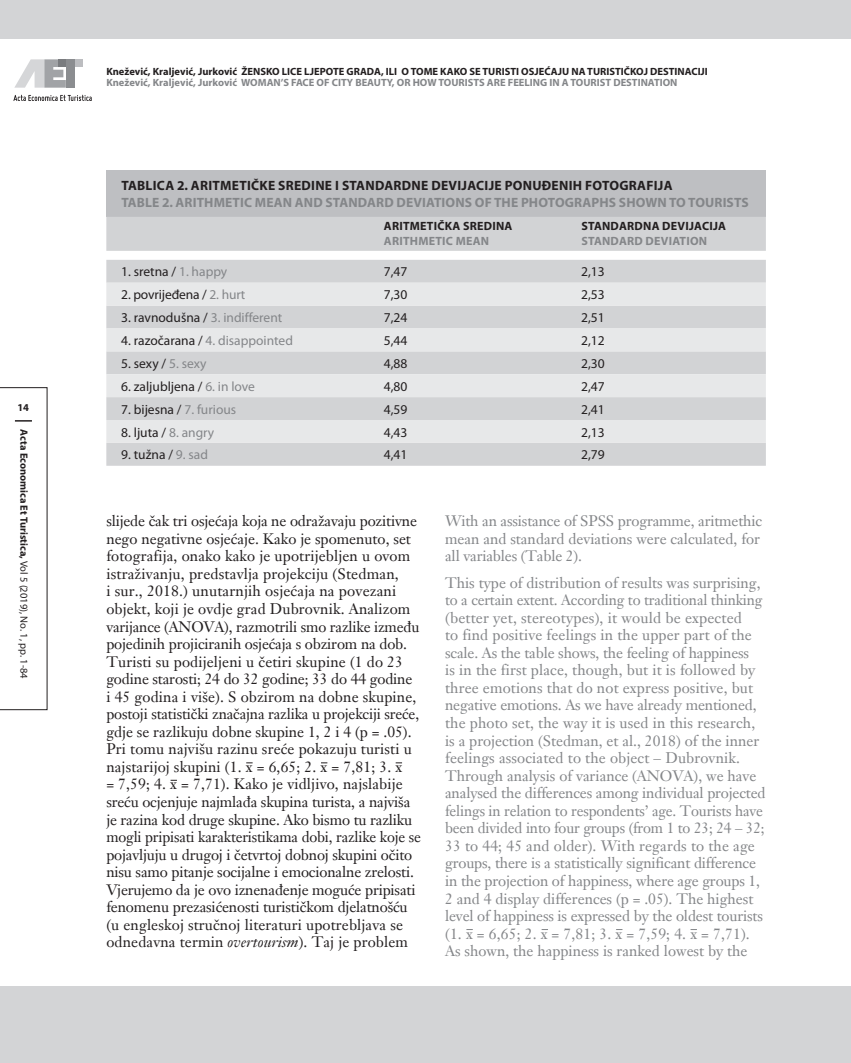
<style>
.page{position:relative;width:851px;height:1063px;background:#fff}
.page>*{position:absolute;margin:0;border:0;box-sizing:border-box;transform-origin:0 0}
.t1{font:15px/17.5px "Janson HR";letter-spacing:-.01em;color:#231f20}
.t2{font:15px/17.5px "Janson HR";color:#848689}
.t3{font:13.5px "Myriad Pro";color:#231f20}
.t4{font:700 13.5px "Myriad Pro";color:#848689}
.t5{font:700 13.5px "Myriad Pro";color:#231f20}
.t6{font:13.5px "Myriad Pro";color:#848689}
.t7{font:700 12px "Myriad Pro";color:#231f20}
.t8{font:700 12px "Myriad Pro";color:#848689}
.t9{font:700 10.5px "Myriad Pro";color:#231f20}
.t10{font:700 10.5px "Myriad Pro";color:#848689}
.s1{font-weight:400}
.s2{color:#848689}
.s3{color:#231f20}
.s4{font-style:italic}
</style>
<div class="page">
<div style="left:0;top:0;width:850px;height:38px;background:#d3d4d6"></div>
<div style="left:0;top:986px;width:850px;height:77px;background:#d3d4d6"></div>
<svg style="left:0;top:387px;width:47px;height:323px"></svg>
<svg style="left:14px;top:59px;width:52px;height:29px"></svg>
<div style="left:66px;top:59px;width:9px;height:29px;background:#8b8d90"></div>
<div style="left:58px;top:59px;width:8px;height:8px;background:#7a7c7f"></div>
<div style="left:75px;top:59px;width:7px;height:8px;background:#bcbdc0"></div>
<svg style="left:13px;top:95px;width:79px;height:6px"></svg>
<div style="left:106px;top:170px;width:659px;height:47px;background:#bebfc2"></div>
<div style="left:106px;top:217px;width:659px;height:34px;background:#d2d3d5"></div>
<div style="left:106px;top:260px;width:659px;height:206px;background:#d2d3d5"></div>
<svg style="left:106px;top:283px;width:659px;height:160px;background:#dedfe0"></svg>
<p class="t9" style="left:17px;top:401px;width:13px">14</p>
<p class="t9" style="left:31px;top:429px;width:251px;rotate:90deg">ACTA ECONOMICA ET TURISTICA, <span class="s1">Vol 5 (2019), No. 1, pp. 1-84</span></p>
<p class="t9" style="left:106px;top:64px;width:603px">KNEŽEVIĆ, KRALJEVIĆ, JURKOVIĆ ŽENSKO LICE LJEPOTE GRADA, ILI O TOME KAKO SE TURISTI OSJEĆAJU NA TURISTIČKOJ DESTINACIJI</p>
<p class="t10" style="left:106px;top:76px;width:572px">KNEŽEVIĆ, KRALJEVIĆ, JURKOVIĆ WOMAN’S FACE OF CITY BEAUTY, OR HOW TOURISTS ARE FEELING IN A TOURIST DESTINATION</p>
<p class="t5" style="left:121px;top:177px;width:16px">TABLICA</p>
<p class="t5" style="left:177px;top:177px;width:32px">2. ARITMETIČKE</p>
<p class="t5" style="left:278px;top:177px;width:9px">SREDINE</p>
<p class="t5" style="left:335px;top:177px;width:17px">I STANDARDNE</p>
<p class="t5" style="left:431px;top:177px;width:8px">DEVIJACIJE</p>
<p class="t5" style="left:504px;top:177px;width:10px">PONU</p>
<p class="t5" style="left:541px;top:177px;width:18px">ĐENIH</p>
<p class="t5" style="left:585px;top:177px;width:9px">FOTOGRAFIJA</p>
<p class="t4" style="left:121px;top:193px;width:16px">TABLE</p>
<p class="t4" style="left:162px;top:193px;width:31px">2. ARITHMETIC</p>
<p class="t4" style="left:255px;top:193px;width:10px">MEAN</p>
<p class="t4" style="left:295px;top:193px;width:11px">AND</p>
<p class="t4" style="left:325px;top:193px;width:10px">STANDARD</p>
<p class="t4" style="left:396px;top:193px;width:9px">DEVIATIONS</p>
<p class="t4" style="left:475px;top:193px;width:28px">OF THE</p>
<p class="t4" style="left:521px;top:193px;width:10px">PHOTOGRAPHS</p>
<p class="t4" style="left:618px;top:193px;width:11px">SHOWN</p>
<p class="t4" style="left:669px;top:193px;width:28px">TO TOURISTS</p>
<p class="t7" style="left:384px;top:218px;width:16px">ARITMETIČKA</p>
<p class="t7" style="left:463px;top:218px;width:8px">SREDINA</p>
<p class="t8" style="left:384px;top:233px;width:16px">ARITHMETIC</p>
<p class="t8" style="left:455px;top:233px;width:10px">MEAN</p>
<p class="t7" style="left:581px;top:218px;width:16px">STANDARDNA</p>
<p class="t7" style="left:662px;top:218px;width:8px">DEVIJACIJA</p>
<p class="t8" style="left:581px;top:233px;width:16px">STANDARD</p>
<p class="t8" style="left:645px;top:233px;width:8px">DEVIATION</p>
<p class="t3" style="left:121px;top:263px;width:108px">1. sretna / <span class="s2">1. happy</span></p>
<p class="t3" style="left:383px;top:263px;width:25px">7,47</p>
<p class="t3" style="left:581px;top:263px;width:25px">2,13</p>
<p class="t3" style="left:121px;top:286px;width:126px">2. povrijeđena / <span class="s2">2. hurt</span></p>
<p class="t3" style="left:383px;top:286px;width:25px">7,30</p>
<p class="t3" style="left:581px;top:286px;width:25px">2,53</p>
<p class="t3" style="left:121px;top:309px;width:162px">3. ravnodušna / <span class="s2">3. indifferent</span></p>
<p class="t3" style="left:383px;top:309px;width:25px">7,24</p>
<p class="t3" style="left:581px;top:309px;width:25px">2,51</p>
<p class="t6" style="left:121px;top:332px;width:173px"><span class="s3">4. razočarana /</span> 4. disappointed</p>
<p class="t3" style="left:383px;top:332px;width:25px">5,44</p>
<p class="t3" style="left:581px;top:332px;width:25px">2,12</p>
<p class="t3" style="left:121px;top:355px;width:87px">5. sexy / <span class="s2">5. sexy</span></p>
<p class="t3" style="left:383px;top:355px;width:25px">4,88</p>
<p class="t3" style="left:581px;top:355px;width:25px">2,30</p>
<p class="t3" style="left:121px;top:378px;width:135px">6. zaljubljena / <span class="s2">6. in love</span></p>
<p class="t3" style="left:383px;top:378px;width:25px">4,80</p>
<p class="t3" style="left:581px;top:378px;width:25px">2,47</p>
<p class="t3" style="left:121px;top:401px;width:116px">7. bijesna / <span class="s2">7. furious</span></p>
<p class="t3" style="left:383px;top:401px;width:25px">4,59</p>
<p class="t3" style="left:581px;top:401px;width:25px">2,41</p>
<p class="t3" style="left:121px;top:424px;width:94px">8. ljuta / <span class="s2">8. angry</span></p>
<p class="t3" style="left:383px;top:424px;width:25px">4,43</p>
<p class="t3" style="left:581px;top:424px;width:25px">2,13</p>
<p class="t3" style="left:121px;top:447px;width:88px">9. tužna / <span class="s2">9. sad</span></p>
<p class="t3" style="left:383px;top:447px;width:25px">4,41</p>
<p class="t3" style="left:581px;top:447px;width:25px">2,79</p>
<p class="t1" style="left:106px;top:512px;width:316px">slijede čak tri osjećaja koja ne odražavaju pozitivne nego negativne osjećaje. Kako je spomenuto, set fotografija, onako kako je upotrijebljen u ovom istraživanju, predstavlja projekciju (Stedman,<br>i sur., 2018.) unutarnjih osjećaja na povezani objekt, koji je ovdje grad Dubrovnik. Analizom varijance (ANOVA), razmotrili smo razlike između pojedinih projiciranih osjećaja s obzirom na dob.<br>Turisti su podijeljeni u četiri skupine (1 do 23 godine starosti; 24 do 32 godine; 33 do 44 godine<br>i 45 godina i više). S obzirom na dobne skupine, postoji statistički značajna razlika u projekciji sreće, gdje se razlikuju dobne skupine 1, 2 i 4 (p = .05).<br>Pri tomu najvišu razinu sreće pokazuju turisti u najstarijoj skupini (1. x = 6,65; 2. x = 7,81; 3. x<br>= 7,59; 4. x = 7,71). Kako je vidljivo, najslabije sreću ocjenjuje najmlađa skupina turista, a najviša je razina kod druge skupine. Ako bismo tu razliku mogli pripisati karakteristikama dobi, razlike koje se pojavljuju u drugoj i četvrtoj dobnoj skupini očito nisu samo pitanje socijalne i emocionalne zrelosti.<br>Vjerujemo da je ovo iznenađenje moguće pripisati fenomenu prezasićenosti turističkom djelatnošću (u engleskoj stručnoj literaturi upotrebljava se odnedavna termin <span class="s4">overtourism</span>). Taj je problem</p>
<p class="t2" style="left:445px;top:512px;width:318px">With an assistance of SPSS programme, aritmethic mean and standard deviations were calculated, for all variables (Table 2).</p>
<p class="t2" style="left:445px;top:574px;width:322px">This type of distribution of results was surprising, to a certain extent. According to traditional thinking (better yet, stereotypes), it would be expected<br>to find positive feelings in the upper part of the scale. As the table shows, the feeling of happiness<br>is in the first place, though, but it is followed by three emotions that do not express positive, but negative emotions. As we have already mentioned, the photo set, the way it is used in this research, is a projection (Stedman, et al., 2018) of the inner feelings associated to the object – Dubrovnik.<br>Through analysis of variance (ANOVA), we have analysed the differences among individual projected felings in relation to respondents’ age. Tourists have been divided into four groups (from 1 to 23; 24 – 32; 33 to 44; 45 and older). With regards to the age groups, there is a statistically significant difference in the projection of happiness, where age groups 1, 2 and 4 display differences (p = .05). The highest level of happiness is expressed by the oldest tourists (1. x = 6,65; 2. x = 7,81; 3. x = 7,59; 4. x = 7,71).<br>As shown, the happiness is ranked lowest by the</p>
</div>
